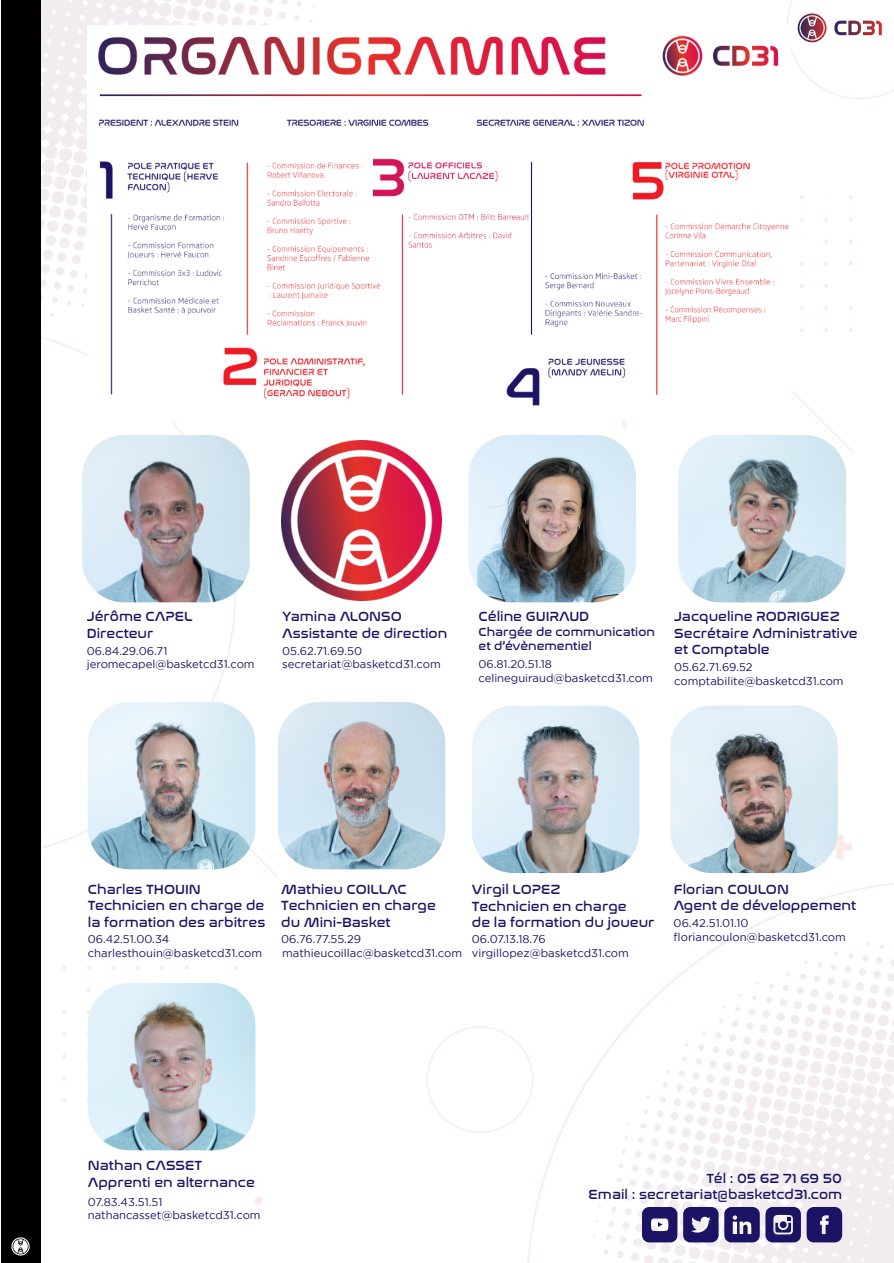
<style>
.page{position:relative;width:894px;height:1263px;background:#fff}
.page>*{position:absolute;margin:0;border:0;box-sizing:border-box;transform-origin:0 0}
.t1{font:13.65px/16.4px "Nasalization Rg";color:#1b1464}
.t2{font:12px/14.4px "Nasalization Rg";color:#1b1464}
.t3{font:11.25px/13.5px "Gotham";color:#1b1464}
</style>
<div class="page">
<img style="left:40px;top:0;width:853px;height:1263px">
<div style="left:1px;top:0;width:39px;height:1263px;background:#000"></div>
<svg style="left:11px;top:1237px;width:19px;height:19px"></svg>
<svg style="left:834px;top:21px;width:47px;height:14px"></svg>
<svg style="left:796px;top:13px;width:30px;height:30px"></svg>
<svg style="left:806px;top:1207px;width:35px;height:35px"></svg>
<svg style="left:724px;top:1207px;width:35px;height:35px"></svg>
<svg style="left:683px;top:1207px;width:35px;height:35px"></svg>
<svg style="left:641px;top:1207px;width:36px;height:35px"></svg>
<svg style="left:765px;top:1207px;width:35px;height:35px"></svg>
<img style="left:87px;top:25px;width:703px;height:395px">
<img style="left:281px;top:441px;width:160px;height:160px">
<img style="left:678px;top:435px;width:167px;height:167px;border-radius:42px">
<img style="left:278px;top:702px;width:167px;height:167px;border-radius:42px">
<img style="left:670px;top:706px;width:167px;height:167px;border-radius:42px">
<img style="left:88px;top:983px;width:167px;height:167px;border-radius:42px">
<img style="left:88px;top:702px;width:167px;height:167px;border-radius:42px">
<img style="left:82px;top:435px;width:168px;height:167px;border-radius:42px">
<img style="left:471px;top:706px;width:168px;height:167px;border-radius:42px">
<img style="left:468px;top:435px;width:167px;height:167px;border-radius:42px">
<p class="t1" style="left:87px;top:610px;width:107px">Jérôme CAPEL<br>Directeur</p>
<p class="t3" style="left:87px;top:645px;width:169px">06.84.29.06.71 jeromecapel@basketcd31.com</p>
<p class="t1" style="left:282px;top:610px;width:167px">Yamina ALONSO<br>Assistante de direction</p>
<p class="t3" style="left:282px;top:645px;width:160px">05.62.71.69.50 secretariat@basketcd31.com</p>
<p class="t1" style="left:478px;top:610px;width:112px">Céline GUIRAUD</p>
<p class="t2" style="left:478px;top:626px;width:178px">Chargée de communication et d’évènementiel</p>
<p class="t3" style="left:478px;top:658px;width:176px">06.81.20.51.18 celineguiraud@basketcd31.com</p>
<p class="t1" style="left:674px;top:610px;width:185px">Jacqueline RODRIGUEZ<br>Secrétaire Administrative et Comptable</p>
<p class="t3" style="left:674px;top:661px;width:171px">05.62.71.69.52 comptabilite@basketcd31.com</p>
<p class="t1" style="left:88px;top:883px;width:179px">Charles THOUIN<br>Technicien en charge de la formation des arbitres</p>
<p class="t3" style="left:88px;top:933px;width:176px">06.42.51.00.34 charlesthouin@basketcd31.com</p>
<p class="t1" style="left:281px;top:883px;width:156px">Mathieu COILLAC<br>Technicien en charge du Mini-Basket</p>
<p class="t3" style="left:281px;top:933px;width:182px">06.76.77.55.29 mathieucoillac@basketcd31.com</p>
<p class="t1" style="left:472px;top:883px;width:184px">Virgil LOPEZ<br>Technicien en charge<br>de la formation du joueur</p>
<p class="t3" style="left:471px;top:933px;width:158px">06.07.13.18.76 virgillopez@basketcd31.com</p>
<p class="t1" style="left:673px;top:883px;width:184px">Florian COULON<br>Agent de développement</p>
<p class="t3" style="left:673px;top:917px;width:174px">06.42.51.01.10 floriancoulon@basketcd31.com</p>
<p class="t1" style="left:88px;top:1159px;width:168px">Nathan CASSET<br>Apprenti en alternance</p>
<p class="t3" style="left:88px;top:1196px;width:174px">07.83.43.51.51 nathancasset@basketcd31.com</p>
<p class="t1" style="left:588px;top:1172px;width:255px;text-align:right">Tél : 05 62 71 69 50<br>Email : secretariat@basketcd31.com</p>
</div>
